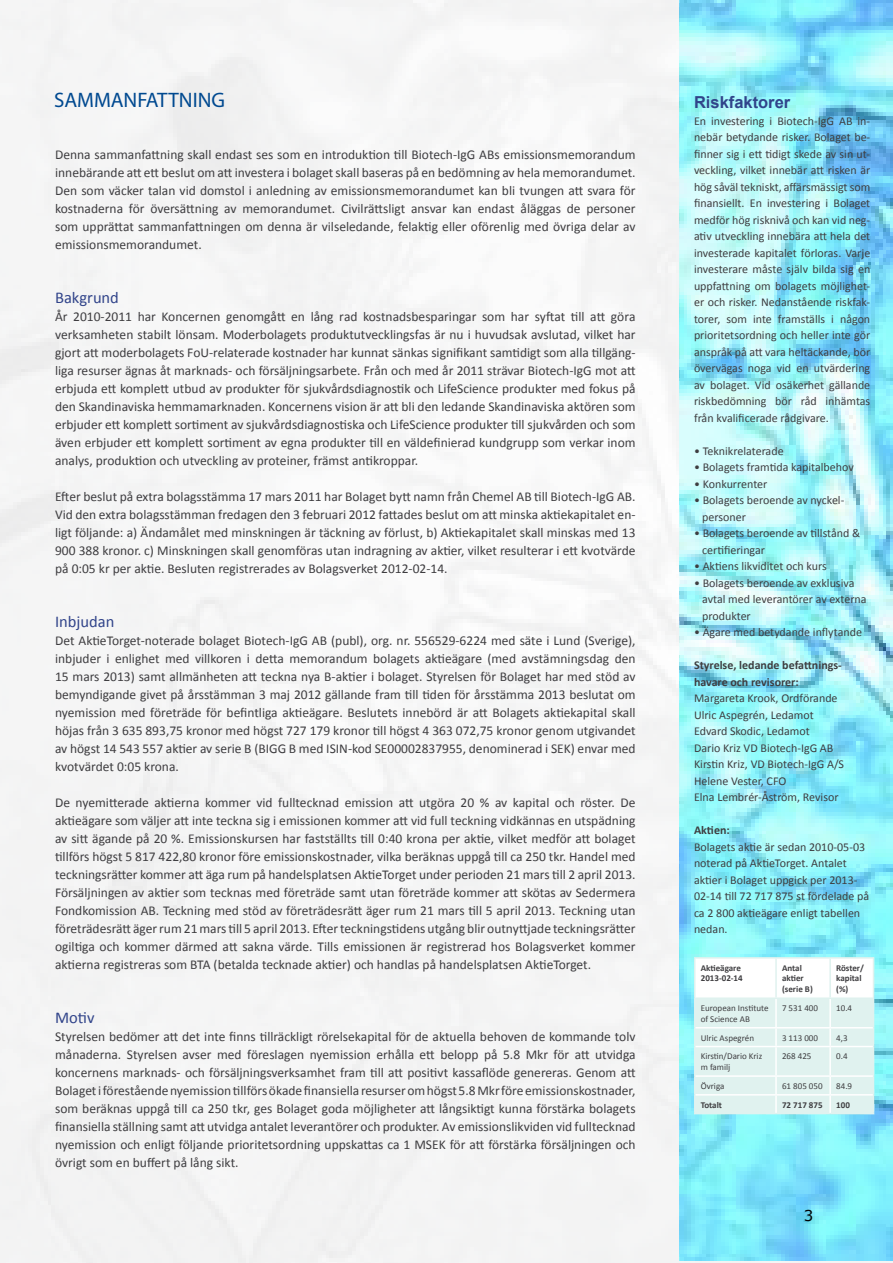
<style>
.page{position:relative;width:893px;height:1263px;background:#fff}
.page>*{position:absolute;margin:0;border:0;box-sizing:border-box;transform-origin:0 0}
.t1{font:21px "Myriad Pro";color:#004990}
.t2{font:16.5px "Calibri";color:#31448a}
.t3{font:700 16.5px "Arial";color:#31448a}
.t4{font:15px "Verdana";color:#000}
.t5{font:13.5px/18px "Calibri";color:#3e3d40;text-align:justify}
.t6{font:12px/16.5px "Calibri";color:#3e3d40}
.t7{font:700 12px/16.5px "Calibri";color:#3e3d40}
.t8{font:9px/10.8px "Calibri";color:#3e3d40}
.t9{font:700 9px/10.8px "Calibri";color:#3e3d40}
</style>
<div class="page">
<img style="left:679px;top:0;width:214px;height:1261px">
<hr style="left:694px;top:957px;width:82px;height:2px;background:#e0f2ef">
<hr style="left:776px;top:957px;width:54px;height:2px;background:#e0f2ef">
<hr style="left:830px;top:957px;width:44px;height:2px;background:#e0f2ef">
<hr style="left:694px;top:1113px;width:82px;height:1px;background:#e0f2ef">
<hr style="left:776px;top:1113px;width:54px;height:1px;background:#e0f2ef">
<hr style="left:830px;top:1113px;width:44px;height:1px;background:#e0f2ef">
<svg style="left:694px;top:958px;width:180px;height:155px"></svg>
<hr style="left:695px;top:1027px;width:81px;height:1px;background:#fff">
<hr style="left:776px;top:1027px;width:54px;height:1px;background:#fff">
<hr style="left:830px;top:1027px;width:43px;height:1px;background:#fff">
<hr style="left:695px;top:1046px;width:81px;height:1px;background:#fff">
<hr style="left:776px;top:1046px;width:54px;height:1px;background:#fff">
<hr style="left:830px;top:1046px;width:43px;height:1px;background:#fff">
<hr style="left:695px;top:1075px;width:81px;height:2px;background:#fff">
<hr style="left:776px;top:1075px;width:54px;height:2px;background:#fff">
<hr style="left:830px;top:1075px;width:43px;height:2px;background:#fff">
<hr style="left:695px;top:1094px;width:81px;height:1px;background:#fff">
<hr style="left:776px;top:1094px;width:54px;height:1px;background:#fff">
<hr style="left:830px;top:1094px;width:43px;height:1px;background:#fff">
<h1 class="t1" style="left:54px;top:87px;width:173px">SAMMANFATTNING</h1>
<p class="t5" style="left:55px;top:145px;width:582px">Denna sammanfattning skall endast ses som en introduktion till Biotech-IgG ABs emissionsmemorandum innebärande att ett beslut om att investera i bolaget skall baseras på en bedömning av hela memorandumet.<br>Den som väcker talan vid domstol i anledning av emissionsmemorandumet kan bli tvungen att svara för kostnaderna för översättning av memorandumet. Civilrättsligt ansvar kan endast åläggas de personer som upprättat sammanfattningen om denna är vilseledande, felaktig eller oförenlig med övriga delar av emissionsmemorandumet.</p>
<p class="t2" style="left:55px;top:287px;width:65px">Bakgrund</p>
<p class="t5" style="left:55px;top:307px;width:582px">År 2010-2011 har Koncernen genomgått en lång rad kostnadsbesparingar som har syftat till att göra verksamheten stabilt lönsam. Moderbolagets produktutvecklingsfas är nu i huvudsak avslutad, vilket har gjort att moderbolagets FoU-relaterade kostnader har kunnat sänkas signifikant samtidigt som alla tillgäng&shy;liga resurser ägnas åt marknads- och försäljningsarbete. Från och med år 2011 strävar Biotech-IgG mot att erbjuda ett komplett utbud av produkter för sjukvårdsdiagnostik och LifeScience produkter med fokus på den Skandinaviska hemmamarknaden. Koncernens vision är att bli den ledande Skandinaviska aktören som erbjuder ett komplett sortiment av sjukvårdsdiagnostiska och LifeScience produkter till sjukvården och som även erbjuder ett komplett sortiment av egna produkter till en väldefinierad kundgrupp som verkar inom analys, produktion och utveckling av proteiner, främst antikroppar.</p>
<p class="t5" style="left:55px;top:487px;width:582px">Efter beslut på extra bolagsstämma 17 mars 2011 har Bolaget bytt namn från Chemel AB till Biotech-IgG AB.<br>Vid den extra bolagsstämman fredagen den 3 februari 2012 fattades beslut om att minska aktiekapitalet en&shy;ligt följande: a) Ändamålet med minskningen är täckning av förlust, b) Aktiekapitalet skall minskas med 13<br>900 388 kronor. c) Minskningen skall genomföras utan indragning av aktier, vilket resulterar i ett kvotvärde på 0:05 kr per aktie. Besluten registrerades av Bolagsverket 2012-02-14.</p>
<p class="t2" style="left:55px;top:611px;width:61px">Inbjudan</p>
<p class="t5" style="left:55px;top:631px;width:582px">Det AktieTorget-noterade bolaget Biotech-IgG AB (publ), org. nr. 556529-6224 med säte i Lund (Sverige), inbjuder i enlighet med villkoren i detta memorandum bolagets aktieägare (med avstämningsdag den 15 mars 2013) samt allmänheten att teckna nya B-aktier i bolaget. Styrelsen för Bolaget har med stöd av bemyndigande givet på årsstämman 3 maj 2012 gällande fram till tiden för årsstämma 2013 beslutat om nyemission med företräde för befintliga aktieägare. Beslutets innebörd är att Bolagets aktiekapital skall höjas från 3 635 893,75 kronor med högst 727 179 kronor till högst 4 363 072,75 kronor genom utgivandet av högst 14 543 557 aktier av serie B (BIGG B med ISIN-kod SE00002837955, denominerad i SEK) envar med kvotvärdet 0:05 krona.</p>
<p class="t5" style="left:55px;top:793px;width:582px">De nyemitterade aktierna kommer vid fulltecknad emission att utgöra 20 % av kapital och röster. De aktieägare som väljer att inte teckna sig i emissionen kommer att vid full teckning vidkännas en utspädning av sitt ägande på 20 %. Emissionskursen har fastställts till 0:40 krona per aktie, vilket medför att bolaget tillförs högst 5 817 422,80 kronor före emissionskostnader, vilka beräknas uppgå till ca 250 tkr. Handel med teckningsrätter kommer att äga rum på handelsplatsen AktieTorget under perioden 21 mars till 2 april 2013.<br>Försäljningen av aktier som tecknas med företräde samt utan företräde kommer att skötas av Sedermera Fondkomission AB. Teckning med stöd av företrädesrätt äger rum 21 mars till 5 april 2013. Teckning utan företrädesrätt äger rum 21 mars till 5 april 2013. Efter teckningstidens utgång blir outnyttjade teckningsrätter ogiltiga och kommer därmed att sakna värde. Tills emissionen är registrerad hos Bolagsverket kommer aktierna registreras som BTA (betalda tecknade aktier) och handlas på handelsplatsen AktieTorget.</p>
<p class="t2" style="left:55px;top:1007px;width:41px">Motiv</p>
<p class="t5" style="left:55px;top:1027px;width:582px">Styrelsen bedömer att det inte finns tillräckligt rörelsekapital för de aktuella behoven de kommande tolv månaderna. Styrelsen avser med föreslagen nyemission erhålla ett belopp på 5.8 Mkr för att utvidga koncernens marknads- och försäljningsverksamhet fram till att positivt kassaflöde genereras. Genom att Bolaget i förestående nyemission tillförs ökade finansiella resurser om högst 5.8 Mkr före emissionskostnader, som beräknas uppgå till ca 250 tkr, ges Bolaget goda möjligheter att långsiktigt kunna förstärka bolagets finansiella ställning samt att utvidga antalet leverantörer och produkter. Av emissionslikviden vid fulltecknad nyemission och enligt följande prioritetsordning uppskattas ca 1 MSEK för att förstärka försäljningen och övrigt som en buffert på lång sikt.</p>
<p class="t3" style="left:694px;top:91px;width:98px">Riskfaktorer</p>
<p class="t6" style="left:694px;top:112px;width:178px;text-align:justify">En investering i Biotech-IgG AB in&shy;nebär betydande risker. Bolaget be&shy;finner sig i ett tidigt skede av sin ut&shy;veckling, vilket innebär att risken är hög såväl tekniskt, affärsmässigt som finansiellt. En investering i Bolaget medför hög risknivå och kan vid neg&shy;ativ utveckling innebära att hela det investerade kapitalet förloras. Varje investerare måste själv bilda sig en uppfattning om bolagets möjlighet&shy;er och risker. Nedanstående riskfak&shy;torer, som inte framställs i någon prioritetsordning och heller inte gör anspråk på att vara heltäckande, bör övervägas noga vid en utvärdering av bolaget. Vid osäkerhet gällande riskbedömning bör råd inhämtas från kvalificerade rådgivare.</p>
<p class="t6" style="left:694px;top:442px;width:91px">• Teknikrelaterade</p>
<p class="t6" style="left:694px;top:458px;width:161px">• Bolagets framtida kapitalbehov</p>
<p class="t6" style="left:694px;top:475px;width:75px">• Konkurrenter</p>
<p class="t6" style="left:702px;top:491px;width:144px;text-indent:-8px">• Bolagets beroende av nyckel&shy;personer</p>
<p class="t6" style="left:702px;top:524px;width:160px;text-indent:-8px">• Bolagets beroende av tillstånd &amp; certifieringar</p>
<p class="t6" style="left:694px;top:557px;width:134px">• Aktiens likviditet och kurs</p>
<p class="t6" style="left:702px;top:574px;width:166px;text-indent:-8px">• Bolagets beroende av exklusiva avtal med leverantörer av externa produkter</p>
<p class="t6" style="left:694px;top:623px;width:169px">• Ägare med betydande inflytande</p>
<p class="t7" style="left:694px;top:656px;width:149px">Styrelse, ledande befattnings&shy;havare och revisorer:</p>
<p class="t6" style="left:694px;top:689px;width:152px">Margareta Krook, Ordförande<br>Ulric Aspegrén, Ledamot<br>Edvard Skodic, Ledamot<br>Dario Kriz VD Biotech-IgG AB<br>Kirstin Kriz, VD Biotech-IgG A/S<br>Helene Vester, CFO<br>Elna Lembrér-Åström, Revisor</p>
<p class="t7" style="left:694px;top:821px;width:37px">Aktien:</p>
<p class="t6" style="left:694px;top:838px;width:177px">Bolagets aktie är sedan 2010-05-03 noterad på AktieTorget. Antalet aktier i Bolaget uppgick per 2013-<br>02-14 till 72 717 875 st fördelade på ca 2 800 aktieägare enligt tabellen nedan.</p>
<p class="t9" style="left:701px;top:962px;width:44px">Aktieägare<br>2013-02-14</p>
<p class="t9" style="left:782px;top:962px;width:32px">Antal aktier (serie B)</p>
<p class="t9" style="left:836px;top:962px;width:29px">Röster/ kapital (%)</p>
<p class="t8" style="left:701px;top:1002px;width:69px">European Institute of Science AB</p>
<p class="t8" style="left:782px;top:1002px;width:38px">7 531 400</p>
<p class="t8" style="left:836px;top:1002px;width:17px">10.4</p>
<p class="t8" style="left:701px;top:1032px;width:55px">Ulric Aspegrén</p>
<p class="t8" style="left:782px;top:1032px;width:38px">3 113 000</p>
<p class="t8" style="left:836px;top:1032px;width:13px">4,3</p>
<p class="t8" style="left:701px;top:1050px;width:63px">Kirstin/Dario Kriz m familj</p>
<p class="t8" style="left:782px;top:1050px;width:31px">268 425</p>
<p class="t8" style="left:836px;top:1050px;width:13px">0.4</p>
<p class="t8" style="left:701px;top:1080px;width:25px">Övriga</p>
<p class="t8" style="left:782px;top:1080px;width:42px">61 805 050</p>
<p class="t8" style="left:836px;top:1080px;width:17px">84.9</p>
<p class="t9" style="left:701px;top:1099px;width:23px">Totalt</p>
<p class="t9" style="left:782px;top:1099px;width:42px">72 717 875</p>
<p class="t9" style="left:836px;top:1099px;width:15px">100</p>
<p class="t4" style="left:804px;top:1205px;width:11px">3</p>
</div>
